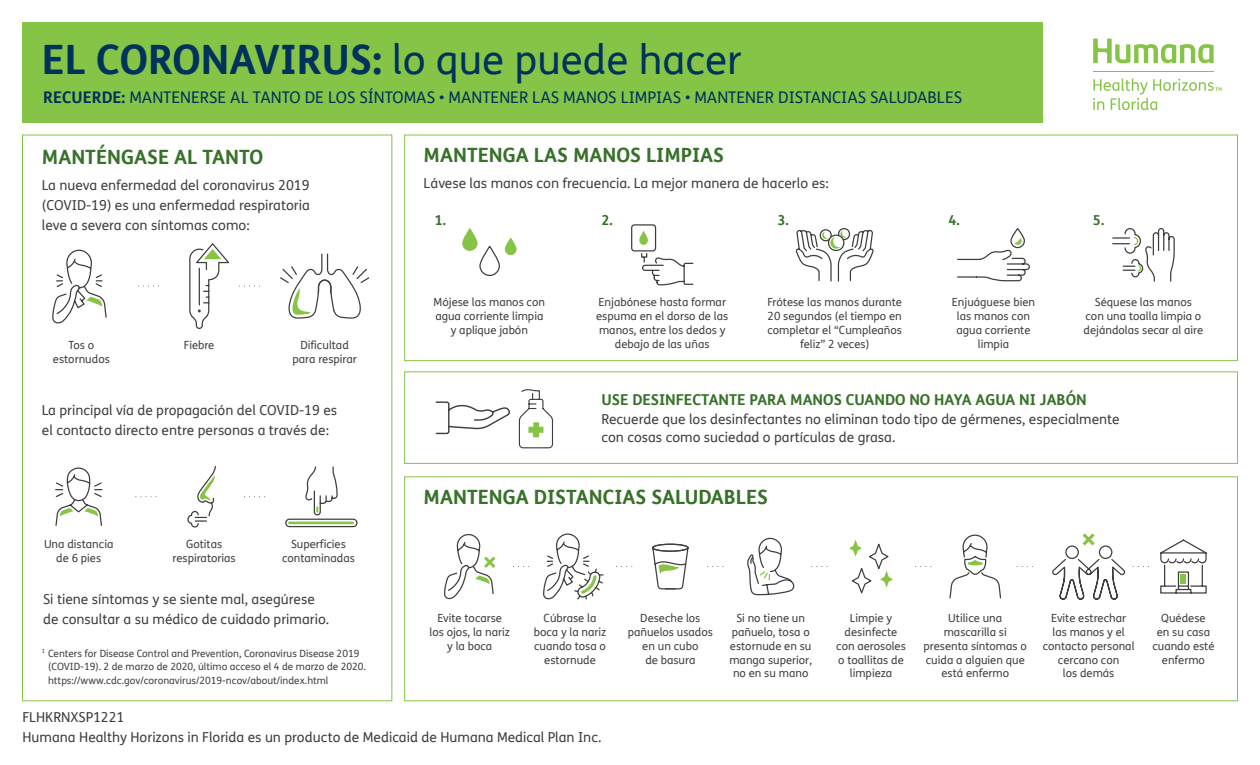
<style>
.page{position:relative;width:1260px;height:765px;background:#fff}
.page>*{position:absolute;margin:0;border:0;box-sizing:border-box;transform-origin:0 0}
.t1{font:40.5px "FS Humana";color:#00335b}
.t2{font:700 19.75px "FS Humana";color:#387129}
.t3{font:16.12px "FS Humana";color:#00335b}
.t4{font:700 15px "FS Humana";color:#387129}
.t5{font:13.75px/20px "FS Humana";color:#404042}
.t6{font:13.75px "FS Humana";color:#3e3e3f}
.t7{font:700 13.75px "FS Humana";color:#387129}
.t8{font:11.25px/13.8px "FS Humana";color:#404042;text-align:center}
.t9{font:10px/13.8px "FS Humana";color:#404042}
.s1{font-weight:700}
</style>
<div class="page">
<div style="left:22px;top:22px;width:1021px;height:101px;background:#85c447"></div>
<div style="left:404px;top:135px;width:834px;height:226px;border:1px solid #85c447"></div>
<div style="left:404px;top:372px;width:834px;height:92px;border:1px solid #85c447"></div>
<div style="left:404px;top:477px;width:834px;height:224px;border:1px solid #85c447"></div>
<svg style="left:189px;top:243px;width:40px;height:86px"></svg>
<svg style="left:52px;top:249px;width:55px;height:75px"></svg>
<svg style="left:280px;top:253px;width:90px;height:66px"></svg>
<svg style="left:55px;top:467px;width:48px;height:59px"></svg>
<svg style="left:187px;top:466px;width:29px;height:62px"></svg>
<svg style="left:285px;top:466px;width:73px;height:62px"></svg>
<div style="left:479px;top:246px;width:21px;height:30px;border:1px solid #3e3e3f;border-radius:10px"></div>
<svg style="left:462px;top:228px;width:16px;height:23px"></svg>
<svg style="left:505px;top:237px;width:12px;height:18px"></svg>
<svg style="left:631px;top:224px;width:63px;height:62px"></svg>
<svg style="left:796px;top:228px;width:78px;height:54px"></svg>
<div style="left:1010px;top:228px;width:15px;height:20px;border:1px solid #3e3e3f;border-radius:7px"></div>
<svg style="left:957px;top:238px;width:73px;height:44px"></svg>
<svg style="left:1112px;top:228px;width:63px;height:54px"></svg>
<svg style="left:518px;top:389px;width:36px;height:60px"></svg>
<svg style="left:435px;top:401px;width:75px;height:34px"></svg>
<svg style="left:444px;top:534px;width:51px;height:66px"></svg>
<svg style="left:543px;top:533px;width:61px;height:67px"></svg>
<svg style="left:949px;top:534px;width:53px;height:65px"></svg>
<svg style="left:652px;top:543px;width:37px;height:47px"></svg>
<svg style="left:849px;top:540px;width:44px;height:54px"></svg>
<svg style="left:747px;top:537px;width:48px;height:59px"></svg>
<svg style="left:1160px;top:539px;width:47px;height:55px"></svg>
<div style="left:1181px;top:574px;width:5px;height:10px;background:#87c445"></div>
<svg style="left:1052px;top:533px;width:74px;height:67px"></svg>
<svg style="left:1093px;top:39px;width:121px;height:24px"></svg>
<hr style="left:1093px;top:71px;width:121px;height:1px;background:#85c447">
<svg style="left:1093px;top:79px;width:129px;height:31px"></svg>
<p class="t1" style="left:42px;top:32px;width:701px"><span class="s1">EL CORONAVIRUS:</span> lo que puede hacer</p>
<p class="t3" style="left:43px;top:86px;width:920px"><span class="s1">RECUERDE:</span> MANTENERSE AL TANTO DE LOS SÍNTOMAS • MANTENER LAS MANOS LIMPIAS • MANTENER DISTANCIAS SALUDABLES</p>
<p class="t2" style="left:42px;top:142px;width:223px">MANTÉNGASE AL TANTO</p>
<p class="t5" style="left:42px;top:175px;width:270px;text-align:justify">La nueva enfermedad del coronavirus 2019 (COVID-19) es una enfermedad respiratoria leve a severa con síntomas como:</p>
<p class="t8" style="left:53px;top:338px;width:59px">Tos o estornudos</p>
<p class="t8" style="left:184px;top:338px;width:32px">Fiebre</p>
<p class="t8" style="left:293px;top:338px;width:66px">Dificultad para respirar</p>
<p class="t5" style="left:42px;top:400px;width:297px">La principal vía de propagación del COVID-19 es el contacto directo entre personas a través de:</p>
<p class="t8" style="left:44px;top:537px;width:71px">Una distancia de 6 pies</p>
<p class="t8" style="left:173px;top:537px;width:65px">Gotitas respiratorias</p>
<p class="t8" style="left:282px;top:537px;width:74px">Superficies contaminadas</p>
<p class="t5" style="left:43px;top:589px;width:288px">Si tiene síntomas y se siente mal, asegúrese de consultar a su médico de cuidado primario.</p>
<p class="t9" style="left:48px;top:646px;width:319px;text-indent:-6px"><sup>1</sup> Centers for Disease Control and Prevention, Coronavirus Disease 2019 (COVID-19). 2 de marzo de 2020, último acceso el 4 de marzo de 2020. https://www.cdc.gov/coronavirus/2019-ncov/about/index.html</p>
<p class="t2" style="left:424px;top:139px;width:302px">MANTENGA LAS MANOS LIMPIAS</p>
<p class="t5" style="left:424px;top:173px;width:407px">Lávese las manos con frecuencia. La mejor manera de hacerlo es:</p>
<p class="t7" style="left:435px;top:210px;width:13px">1.</p>
<p class="t7" style="left:601px;top:210px;width:13px">2.</p>
<p class="t7" style="left:778px;top:210px;width:13px">3.</p>
<p class="t7" style="left:948px;top:210px;width:13px">4.</p>
<p class="t7" style="left:1093px;top:210px;width:13px">5.</p>
<p class="t8" style="left:434px;top:295px;width:113px">Mójese las manos con agua corriente limpia y aplique jabón</p>
<p class="t8" style="left:596px;top:295px;width:134px">Enjabónese hasta formar espuma en el dorso de las manos, entre los dedos y debajo de las uñas</p>
<p class="t8" style="left:767px;top:295px;width:136px">Frótese las manos durante<br>20 segundos (el tiempo en completar el “Cumpleaños feliz” 2 veces)</p>
<p class="t8" style="left:952px;top:295px;width:85px">Enjuáguese bien las manos con agua corriente limpia</p>
<p class="t8" style="left:1084px;top:295px;width:121px">Séquese las manos<br>con una toalla limpia o dejándolas secar al aire</p>
<p class="t4" style="left:601px;top:388px;width:487px">USE DESINFECTANTE PARA MANOS CUANDO NO HAYA AGUA NI JABÓN</p>
<p class="t5" style="left:601px;top:409px;width:520px;line-height:18.8px">Recuerde que los desinfectantes no eliminan todo tipo de gérmenes, especialmente con cosas como suciedad o partículas de grasa.</p>
<p class="t2" style="left:424px;top:481px;width:346px">MANTENGA DISTANCIAS SALUDABLES</p>
<p class="t8" style="left:729px;top:611px;width:84px">Si no tiene un pañuelo, tosa o estornude en su manga superior, no en su mano</p>
<p class="t8" style="left:1152px;top:611px;width:64px">Quédese<br>en su casa cuando esté enfermo</p>
<p class="t8" style="left:430px;top:611px;width:82px">Evite tocarse los ojos, la nariz y la boca</p>
<p class="t8" style="left:534px;top:611px;width:74px">Cúbrase la boca y la nariz cuando tosa o estornude</p>
<p class="t8" style="left:924px;top:611px;width:105px">Utilice una mascarilla si presenta síntomas o cuida a alguien que está enfermo</p>
<p class="t8" style="left:628px;top:611px;width:87px">Deseche los pañuelos usados en un cubo<br>de basura</p>
<p class="t8" style="left:836px;top:611px;width:71px">Limpie y desinfecte con aerosoles o toallitas de limpieza</p>
<p class="t8" style="left:1043px;top:611px;width:93px">Evite estrechar las manos y el contacto personal cercano con<br>los demás</p>
<p class="t6" style="left:22px;top:708px;width:103px">FLHKRNXSP1221</p>
<p class="t6" style="left:22px;top:728px;width:580px">Humana Healthy Horizons in Florida es un producto de Medicaid de Humana Medical Plan Inc.</p>
</div>
